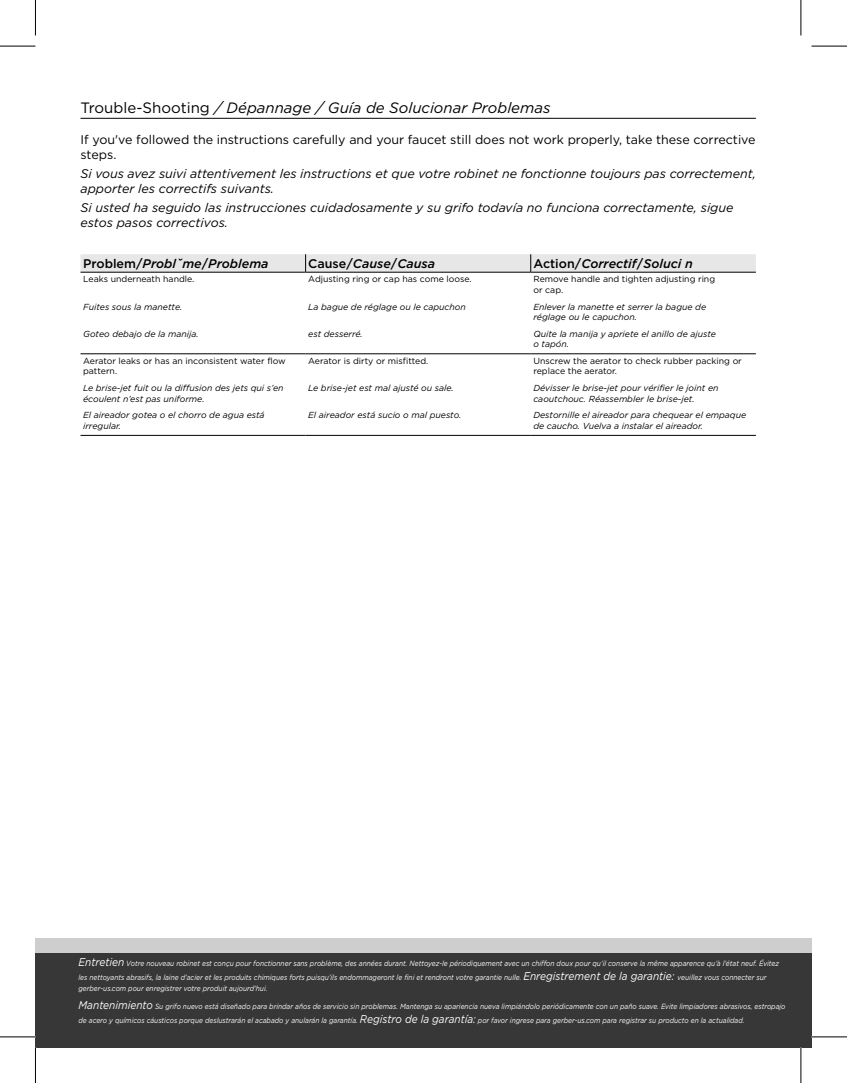
<style>
.page{position:relative;width:847px;height:1083px;background:#fff}
.page>*{position:absolute;margin:0;border:0;box-sizing:border-box;transform-origin:0 0}
.t1{font:italic 15px "Gotham";color:#000}
.t2{font:italic 12.5px/15px "Gotham";letter-spacing:-.005em;color:#000}
.t3{font:12.5px/15px "Gotham";color:#000}
.t4{font:italic 500 12.5px "Gotham";color:#000}
.t5{font:italic 8.75px/10.5px "Gotham";color:#000}
.t6{font:8.75px/10.5px "Gotham";color:#000}
.t7{font:italic 7.5px/13.5px "Gotham";color:#fff;scale:.89 1}
.s1{font-style:normal}
.s2{font-size:11.25px}
</style>
<div class="page">
<div style="left:35px;top:937px;width:776px;height:110px;background:#cecece"></div>
<div style="left:35px;top:952px;width:776px;height:95px;background:#373737"></div>
<hr style="left:80px;top:118px;width:675px;height:1px;background:#000">
<hr style="left:80px;top:272px;width:225px;height:1px;background:#000">
<hr style="left:305px;top:272px;width:225px;height:1px;background:#000">
<hr style="left:530px;top:272px;width:225px;height:1px;background:#000">
<div style="left:80px;top:254px;width:675px;height:18px;background:#e7e7e7"></div>
<hr style="left:80px;top:353px;width:225px;height:1px;background:#000">
<hr style="left:305px;top:353px;width:225px;height:1px;background:#000">
<hr style="left:530px;top:353px;width:225px;height:1px;background:#000">
<hr style="left:80px;top:435px;width:225px;height:1px;background:#000">
<hr style="left:305px;top:435px;width:225px;height:1px;background:#000">
<hr style="left:530px;top:435px;width:225px;height:1px;background:#000">
<hr style="left:0;top:46px;width:35px;height:1px;background:#000">
<hr style="left:811px;top:46px;width:35px;height:1px;background:#000">
<hr style="left:0;top:1036px;width:35px;height:1px;background:#000">
<hr style="left:811px;top:1036px;width:35px;height:1px;background:#000">
<hr style="left:35px;top:0;width:1px;height:35px;background:#000">
<hr style="left:35px;top:1047px;width:1px;height:35px;background:#000">
<hr style="left:800px;top:0;width:1px;height:35px;background:#000">
<hr style="left:800px;top:1047px;width:1px;height:35px;background:#000">
<h1 class="t1" style="left:80px;top:98px;width:471px"><span class="s1">Trouble-Shooting</span> / Dépannage / Guía de Solucionar Problemas</h1>
<h2 class="t3" style="left:80px;top:132px;width:676px">If you've followed the instructions carefully and your faucet still does not work properly, take these corrective steps.</h2>
<h2 class="t2" style="left:80px;top:166px;width:676px">Si vous avez suivi attentivement les instructions et que votre robinet ne fonctionne toujours pas correctement, apporter les correctifs suivants.</h2>
<h2 class="t2" style="left:80px;top:199px;width:654px">Si usted ha seguido las instrucciones cuidadosamente y su grifo todavía no funciona correctamente, sigue estos pasos correctivos.</h2>
<h2 class="t4" style="left:83px;top:255px;width:187px"><span class="s1">Problem/</span>Problˇme<span class="s1">/</span>Problema</h2>
<h2 class="t4" style="left:308px;top:255px;width:128px"><span class="s1">Cause/</span>Cause<span class="s1">/</span>Causa</h2>
<h2 class="t4" style="left:533px;top:255px;width:161px"><span class="s1">Action/</span>Correctif<span class="s1">/</span>Soluci n</h2>
<p class="t6" style="left:83px;top:274px;width:113px">Leaks underneath handle.</p>
<p class="t6" style="left:308px;top:274px;width:165px">Adjusting ring or cap has come loose.</p>
<p class="t6" style="left:533px;top:274px;width:183px">Remove handle and tighten adjusting ring or cap.</p>
<p class="t5" style="left:83px;top:301px;width:101px">Fuites sous la manette.</p>
<p class="t5" style="left:308px;top:301px;width:159px">La bague de réglage ou le capuchon</p>
<p class="t5" style="left:533px;top:301px;width:174px">Enlever la manette et serrer la bague de réglage ou le capuchon.</p>
<p class="t5" style="left:83px;top:328px;width:117px">Goteo debajo de la manija.</p>
<p class="t5" style="left:308px;top:328px;width:56px">est desserré.</p>
<p class="t5" style="left:533px;top:328px;width:184px">Quite la manija y apriete el anillo de ajuste o tapón.</p>
<p class="t6" style="left:83px;top:355px;width:204px">Aerator leaks or has an inconsistent water flow pattern.</p>
<p class="t6" style="left:308px;top:355px;width:122px">Aerator is dirty or misfitted.</p>
<p class="t6" style="left:533px;top:355px;width:210px">Unscrew the aerator to check rubber packing or replace the aerator.</p>
<p class="t5" style="left:83px;top:382px;width:202px">Le brise-jet fuit ou la diffusion des jets qui s’en écoulent n’est pas uniforme.</p>
<p class="t5" style="left:308px;top:382px;width:147px">Le brise-jet est mal ajusté ou sale.</p>
<p class="t5" style="left:533px;top:382px;width:187px">Dévisser le brise-jet pour vérifier le joint en caoutchouc. Réassembler le brise-jet.</p>
<p class="t5" style="left:83px;top:409px;width:183px">El aireador gotea o el chorro de agua está irregular.</p>
<p class="t5" style="left:308px;top:409px;width:154px">El aireador está sucio o mal puesto.</p>
<p class="t5" style="left:533px;top:409px;width:214px">Destornille el aireador para chequear el empaque de caucho. Vuelva a instalar el aireador.</p>
<p class="t7" style="left:78px;top:956px;width:788px"><span class="s2">Entretien</span> Votre nouveau robinet est conçu pour fonctionner sans problème, des années durant. Nettoyez-le périodiquement avec un chiffon doux pour qu’il conserve la même apparence qu’à l’état neuf. Évitez les nettoyants abrasifs, la laine d’acier et les produits chimiques forts puisqu’ils endommageront le fini et rendront votre garantie nulle. <span class="s2">Enregistrement de la garantie:</span> veuillez vous connecter sur</p>
<p class="t7" style="left:78px;top:981px;width:214px">gerber-us.com pour enregistrer votre produit aujourd'hui.</p>
<p class="t7" style="left:78px;top:999px;width:796px"><span class="s2">Mantenimiento</span> Su grifo nuevo está diseñado para brindar años de servicio sin problemas. Mantenga su apariencia nueva limpiándolo periódicamente con un paño suave. Evite limpiadores abrasivos, estropajo de acero y químicos cáusticos porque deslustrarán el acabado y anularán la garantía. <span class="s2">Registro de la garantía:</span> por favor ingrese para gerber-us.com para registrar su producto en la actualidad.</p>
</div>
